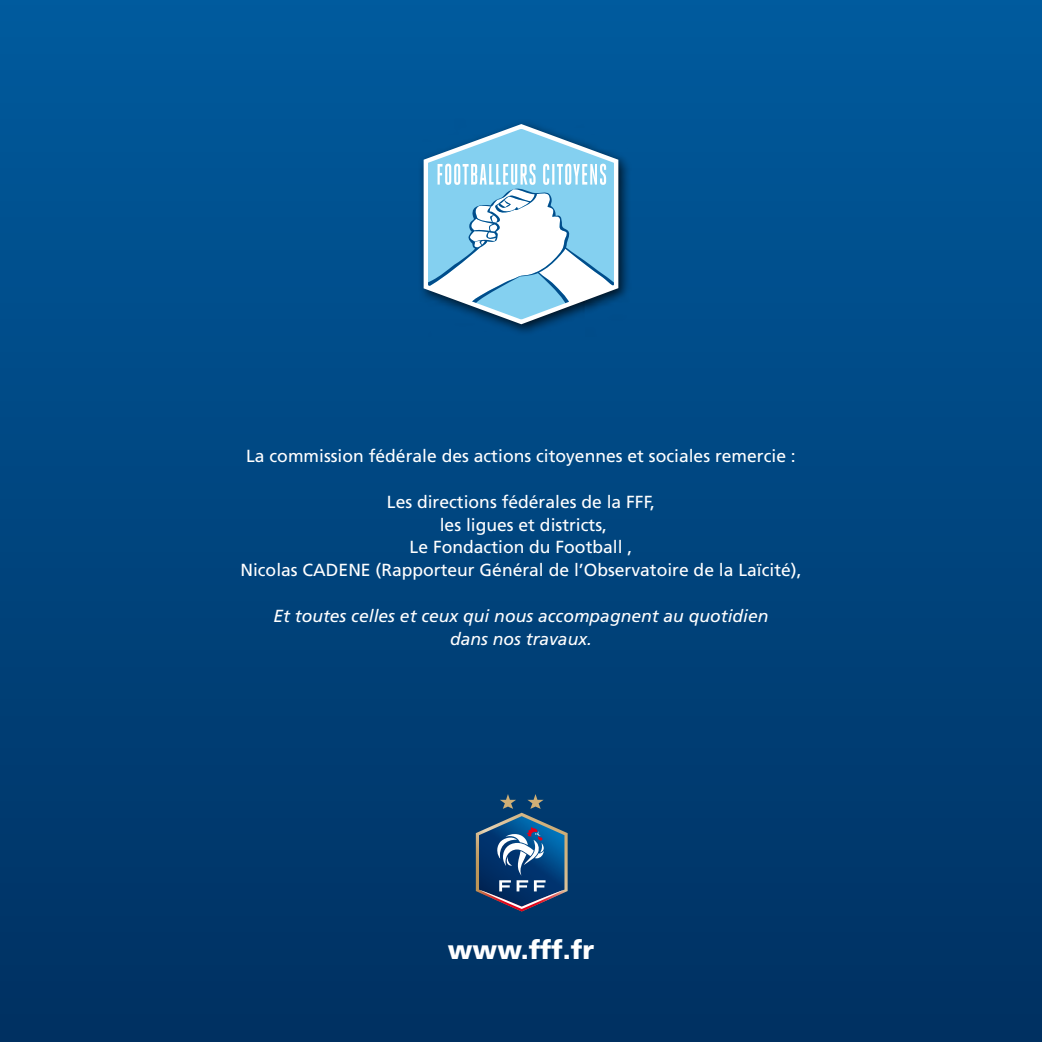
<style>
.page{position:relative;width:1042px;height:1042px;background:#fff}
.page>*{position:absolute;margin:0;border:0;box-sizing:border-box;transform-origin:0 0}
.t1{font:900 26.25px "Frutiger";color:#fff}
.t2{font:17.5px/22.8px "Frutiger";color:#fff;text-align:center}
.t3{font:italic 17.5px/22.8px "Frutiger";color:#fff;text-align:center}
</style>
<div class="page">
<div style="left:0;top:0;width:1042px;height:1042px;background:linear-gradient(to bottom,#005b9e,#003061)"></div>
<div style="left:417px;top:118px;width:215px;height:219px;background:#000;opacity:.75"></div>
<svg style="left:421px;top:121px;width:199px;height:206px"></svg>
<svg style="left:476px;top:794px;width:91px;height:117px"></svg>
<p class="t2" style="left:246px;top:445px;width:551px">La commission fédérale des actions citoyennes et sociales remercie :</p>
<p class="t2" style="left:240px;top:490px;width:563px">Les directions fédérales de la FFF,<br>les ligues et districts,<br>Le Fondaction du Football ,<br>Nicolas CADENE (Rapporteur Général de l’Observatoire de la Laïcité),</p>
<p class="t3" style="left:273px;top:604px;width:496px">Et toutes celles et ceux qui nous accompagnent au quotidien dans nos travaux.</p>
<h1 class="t1" style="left:448px;top:934px;width:148px">www.fff.fr</h1>
</div>
